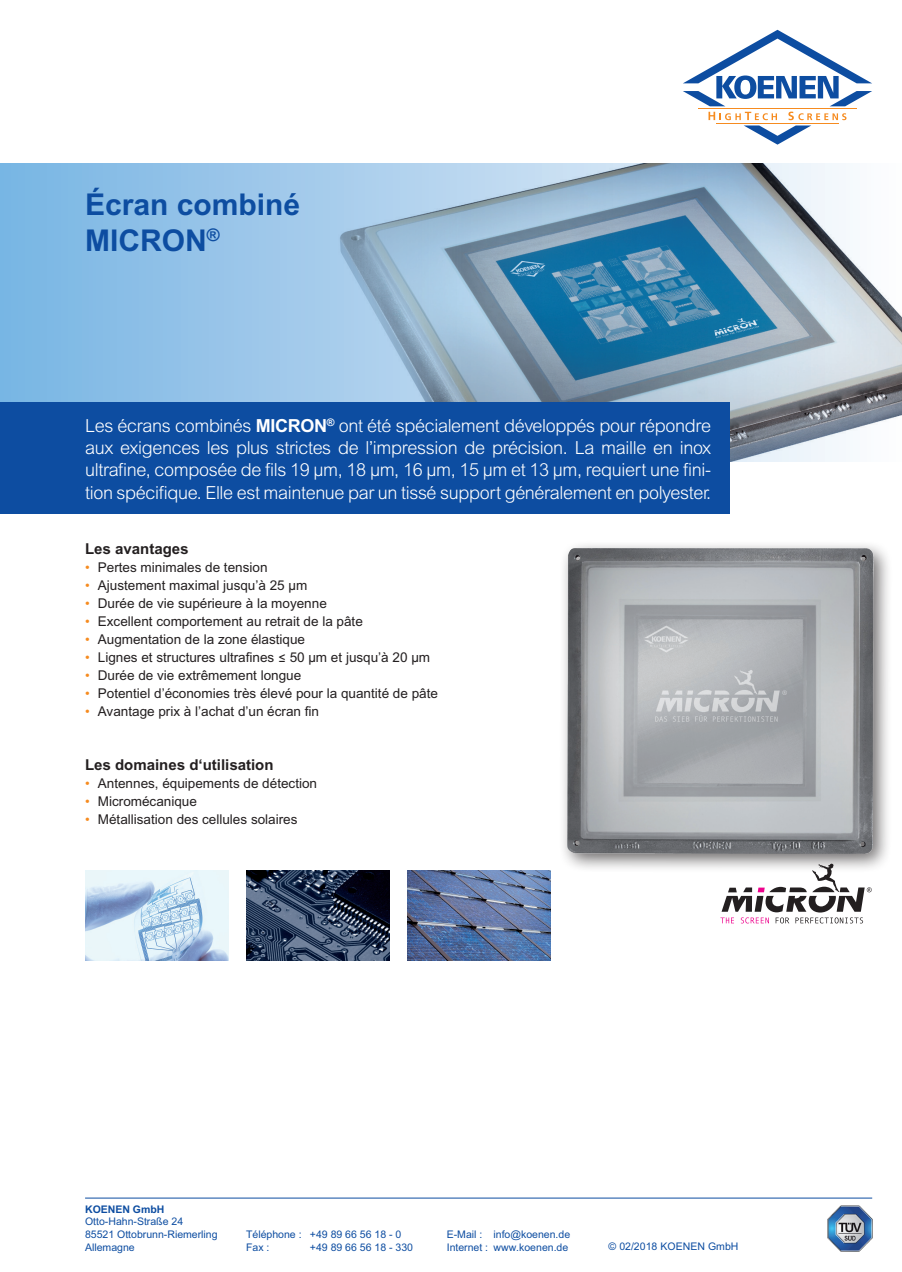
<style>
.page{position:relative;width:902px;height:1272px;background:#fff}
.page>*{position:absolute;margin:0;border:0;box-sizing:border-box;transform-origin:0 0}
.t1{font:700 30px/36px "Arial MT Std";color:#0d4da1}
.t2{font:300 18px/22.4px "Arial MT Std";letter-spacing:-.02em;color:#fff;text-align:justify}
.t3{font:700 15px "Arial MT Std";color:#231f20}
.t4{font:13.5px "Arial MT Std";color:#231f20}
.t5{font:10.5px/12.6px "Arial MT Std";color:#0d4da1}
.t6{font:700 10.5px "Arial MT Std";color:#0d4da1}
.s1{font-weight:700}
.s2{color:#f68b1f}
</style>
<div class="page">
<hr style="left:85px;top:1197px;width:787px;height:1px;background:#0d4da1">
<img style="left:827px;top:1205px;width:46px;height:46px">
<svg style="left:0;top:164px;width:264px;height:238px;background:#8abee6"></svg>
<img style="left:264px;top:164px;width:637px;height:297px">
<div style="left:0;top:402px;width:729px;height:111px;background:#0d4da1"></div>
<hr style="left:698px;top:108px;width:158px;height:1px;background:#f68b1f">
<svg style="left:708px;top:112px;width:138px;height:33px"></svg>
<svg style="left:683px;top:30px;width:189px;height:76px"></svg>
<img style="left:550px;top:545px;width:338px;height:339px">
<img style="left:85px;top:870px;width:143px;height:90px">
<img style="left:246px;top:870px;width:143px;height:90px">
<img style="left:407px;top:870px;width:143px;height:90px">
<svg style="left:720px;top:863px;width:151px;height:60px"></svg>
<h1 class="t1" style="left:85px;top:186px;width:217px">Écran combiné<br>MICRON<sup>®</sup></h1>
<p class="t2" style="left:85px;top:414px;width:627px">Les écrans combinés <span class="s1">MICRON</span><sup>®</sup> ont été spécialement développés pour répondre aux exigences les plus strictes de l’impression de précision. La maille en inox ultrafine, composée de fils 19 μm, 18 μm, 16 μm, 15 μm et 13 μm, requiert une fini&shy;tion spécifique. Elle est maintenue par un tissé support généralement en polyester.</p>
<p class="t3" style="left:85px;top:540px;width:105px">Les avantages</p>
<p class="t4" style="left:85px;top:560px;width:184px"><span class="s2">•</span> Pertes minimales de tension</p>
<p class="t4" style="left:85px;top:578px;width:224px"><span class="s2">•</span> Ajustement maximal jusqu’à 25 μm</p>
<p class="t4" style="left:85px;top:596px;width:243px"><span class="s2">•</span> Durée de vie supérieure à la moyenne</p>
<p class="t4" style="left:85px;top:614px;width:279px"><span class="s2">•</span> Excellent comportement au retrait de la pâte</p>
<p class="t4" style="left:85px;top:632px;width:221px"><span class="s2">•</span> Augmentation de la zone élastique</p>
<p class="t4" style="left:85px;top:650px;width:346px"><span class="s2">•</span> Lignes et structures ultrafines ≤ 50 μm et jusqu’à 20 μm</p>
<p class="t4" style="left:85px;top:668px;width:218px"><span class="s2">•</span> Durée de vie extrêmement longue</p>
<p class="t4" style="left:85px;top:686px;width:354px"><span class="s2">•</span> Potentiel d’économies très élevé pour la quantité de pâte</p>
<p class="t4" style="left:85px;top:704px;width:235px"><span class="s2">•</span> Avantage prix à l’achat d’un écran fin</p>
<p class="t3" style="left:85px;top:756px;width:190px">Les domaines d‘utilisation</p>
<p class="t4" style="left:85px;top:776px;width:233px"><span class="s2">•</span> Antennes, équipements de détection</p>
<p class="t4" style="left:85px;top:794px;width:113px"><span class="s2">•</span> Micromécanique</p>
<p class="t4" style="left:85px;top:812px;width:214px"><span class="s2">•</span> Métallisation des cellules solaires</p>
<p class="t6" style="left:85px;top:1202px;width:81px">KOENEN GmbH</p>
<p class="t5" style="left:85px;top:1215px;width:134px">Otto-Hahn-Straße 24<br>85521 Ottobrunn-Riemerling<br>Allemagne</p>
<p class="t5" style="left:446px;top:1227px;width:125px">E-Mail : info@koenen.de<br>Internet : www.koenen.de</p>
<p class="t5" style="left:246px;top:1227px;width:157px">Téléphone : +49 89 66 56 18 - 0<br>Fax :</p>
<p class="t5" style="left:310px;top:1240px;width:105px">+49 89 66 56 18 - 330</p>
<p class="t5" style="left:608px;top:1239px;width:132px">© 02/2018 KOENEN GmbH</p>
</div>
